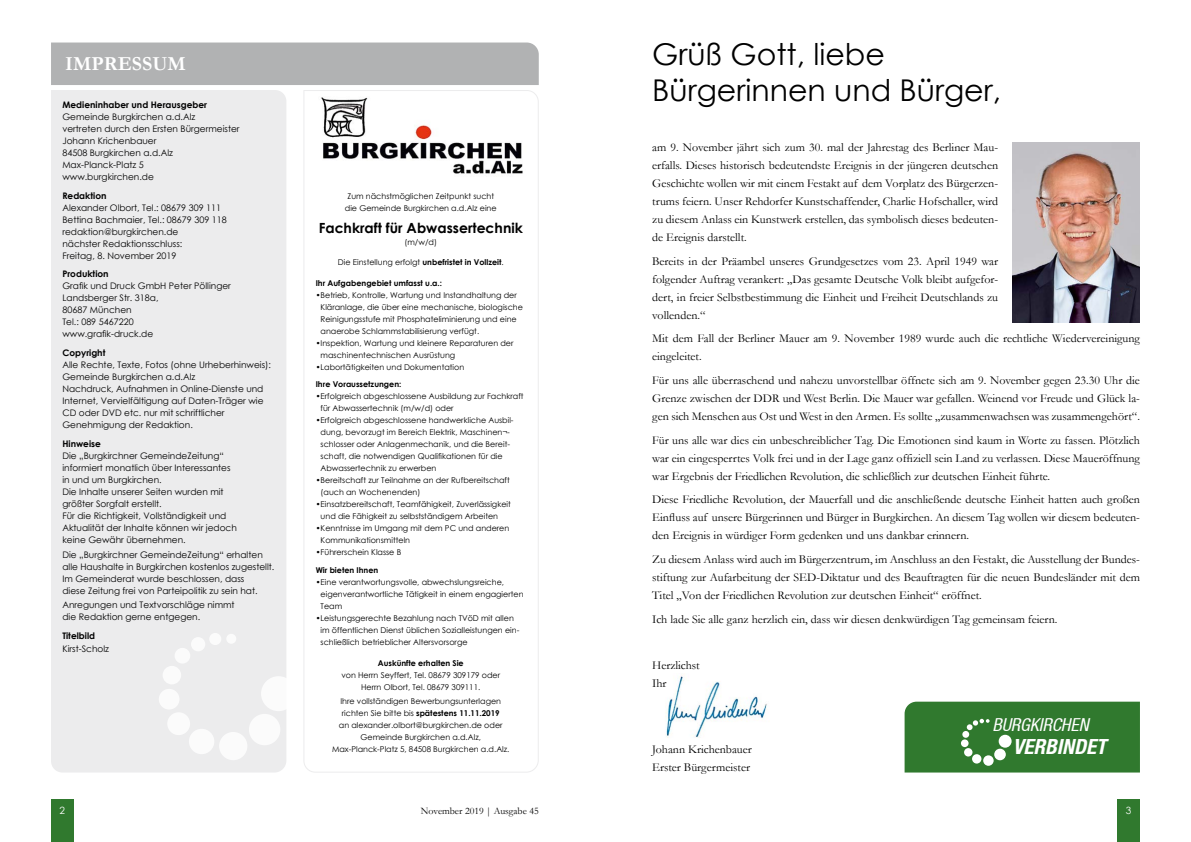
<style>
.page{position:relative;width:1191px;height:842px;background:#fff}
.page>*{position:absolute;margin:0;border:0;box-sizing:border-box;transform-origin:0 0}
.t1{font:30px/36px "Century Gothic";color:#000}
.t2{font:italic 700 condensed 20.8px "Helvetica Neue LT";color:#fff}
.t3{font:700 20px "Garamond";color:#fff}
.t4{font:italic condensed 17.9px "Helvetica Neue LT";color:#fff}
.t5{font:700 14px "Century Gothic";color:#000}
.t6{font:12px/18px "Garamond";color:#000;text-align:justify}
.t7{font:10px "Garamond";color:#000}
.t8{font:10px "Century Gothic";color:#fff}
.t9{font:9px/12px "Century Gothic";color:#000}
.t10{font:700 9px "Century Gothic";color:#000}
.t11{font:8px/12px "Century Gothic";color:#000}
.t12{font:700 8px "Century Gothic";color:#000}
.s1{font-weight:700}
</style>
<div class="page">
<div style="left:51px;top:799px;width:23px;height:43px;background:#30792e"></div>
<div style="left:1117px;top:799px;width:23px;height:43px;background:#30792e"></div>
<img style="left:666px;top:676px;width:101px;height:62px">
<div style="left:904px;top:702px;width:236px;height:70px;background:#30792e"></div>
<div style="left:51px;top:43px;width:488px;height:42px;background:#b1b2b3"></div>
<div style="left:51px;top:90px;width:235px;height:682px;background:#ececed"></div>
<svg style="left:303px;top:90px;width:236px;height:683px"></svg>
<div style="left:261px;top:676px;width:35px;height:35px;background:#fff;border-radius:50%"></div>
<div style="left:249px;top:714px;width:31px;height:31px;background:#fff;border-radius:50%"></div>
<div style="left:219px;top:732px;width:28px;height:28px;background:#fff;border-radius:50%"></div>
<div style="left:189px;top:729px;width:25px;height:25px;background:#fff;border-radius:50%"></div>
<div style="left:167px;top:712px;width:23px;height:23px;background:#fff;border-radius:50%"></div>
<div style="left:159px;top:689px;width:20px;height:20px;background:#fff;border-radius:50%"></div>
<div style="left:163px;top:666px;width:18px;height:18px;background:#fff;border-radius:50%"></div>
<div style="left:175px;top:648px;width:15px;height:15px;background:#fff;border-radius:50%"></div>
<div style="left:191px;top:637px;width:14px;height:14px;background:#fff;border-radius:50%"></div>
<div style="left:209px;top:633px;width:12px;height:12px;background:#fff;border-radius:50%"></div>
<div style="left:226px;top:634px;width:10px;height:10px;background:#fff;border-radius:50%"></div>
<img style="left:1012px;top:143px;width:127px;height:180px">
<h3 class="t3" style="left:65px;top:50px;width:122px">IMPRESSUM</h3>
<p class="t10" style="left:62px;top:98px;width:146px">Medieninhaber und Herausgeber</p>
<p class="t9" style="left:62px;top:111px;width:179px">Gemeinde Burgkirchen a.d.Alz<br>vertreten durch den Ersten Bürgermeister<br>Johann Krichenbauer<br>84508 Burgkirchen a.d.Alz<br>Max-Planck-Platz 5<br>www.burgkirchen.de</p>
<p class="t10" style="left:62px;top:189px;width:46px">Redaktion</p>
<p class="t9" style="left:62px;top:201px;width:166px">Alexander Olbort, Tel.: 08679 309 111<br>Bettina Bachmaier, Tel.: 08679 309 118 redaktion@burgkirchen.de<br>nächster Redaktionsschluss:<br>Freitag, 8. November 2019</p>
<p class="t10" style="left:62px;top:267px;width:48px">Produktion</p>
<p class="t9" style="left:62px;top:280px;width:170px">Grafik und Druck GmbH Peter Pöllinger<br>Landsberger Str. 318a,<br>80687 München<br>Tel.: 089 5467220<br>www.grafik-druck.de</p>
<p class="t10" style="left:62px;top:346px;width:45px">Copyright</p>
<p class="t9" style="left:62px;top:359px;width:210px">Alle Rechte, Texte, Fotos (ohne Urheberhinweis):<br>Gemeinde Burgkirchen a.d.Alz<br>Nachdruck, Aufnahmen in Online-Dienste und Internet, Vervielfältigung auf Daten-Träger wie CD oder DVD etc. nur mit schriftlicher Genehmigung der Redaktion.</p>
<p class="t10" style="left:62px;top:437px;width:40px">Hinweise</p>
<p class="t9" style="left:62px;top:449px;width:176px">Die „Burgkirchner GemeindeZeitung“ informiert monatlich über Interessantes in und um Burgkirchen.<br>Die Inhalte unserer Seiten wurden mit größter Sorgfalt erstellt.<br>Für die Richtigkeit, Vollständigkeit und Aktualität der Inhalte können wir jedoch keine Gewähr übernehmen.</p>
<p class="t9" style="left:62px;top:548px;width:214px">Die „Burgkirchner GemeindeZeitung“ erhalten alle Haushalte in Burgkirchen kostenlos zugestellt.<br>Im Gemeinderat wurde beschlossen, dass<br>diese Zeitung frei von Parteipolitik zu sein hat.</p>
<p class="t9" style="left:62px;top:599px;width:174px">Anregungen und Textvorschläge nimmt die Redaktion gerne entgegen.</p>
<p class="t10" style="left:62px;top:629px;width:34px">Titelbild</p>
<p class="t9" style="left:62px;top:643px;width:48px">Kirst-Scholz</p>
<p class="t11" style="left:345px;top:190px;width:153px;text-align:center">Zum nächstmöglichen Zeitpunkt sucht die Gemeinde Burgkirchen a.d.Alz eine</p>
<p class="t5" style="left:319px;top:217px;width:206px">Fachkraft für Abwassertechnik</p>
<p class="t11" style="left:404px;top:236px;width:34px">(m/w/d)</p>
<p class="t11" style="left:338px;top:256px;width:167px">Die Einstellung erfolgt <span class="s1">unbefristet in Vollzeit</span>.</p>
<p class="t12" style="left:316px;top:277px;width:128px">Ihr Aufgabengebiet umfasst u.a.:</p>
<p class="t11" style="left:320px;top:289px;width:204px;text-indent:-5px">•Betrieb, Kontrolle, Wartung und Instandhaltung der Kläranlage, die über eine mechanische, biologische Reinigungsstufe mit Phosphateliminierung und eine anaerobe Schlammstabilisierung verfügt.</p>
<p class="t11" style="left:320px;top:337px;width:194px;text-indent:-5px">•Inspektion, Wartung und kleinere Reparaturen der maschinentechnischen Ausrüstung</p>
<p class="t11" style="left:316px;top:361px;width:150px">•Labortätigkeiten und Dokumentation</p>
<p class="t12" style="left:316px;top:378px;width:87px">Ihre Voraussetzungen:</p>
<p class="t11" style="left:320px;top:390px;width:204px;text-indent:-5px">•Erfolgreich abgeschlossene Ausbildung zur Fachkraft für Abwassertechnik (m/w/d) oder</p>
<p class="t11" style="left:320px;top:414px;width:194px;text-indent:-5px">•Erfolgreich abgeschlossene handwerkliche Ausbil&shy;dung, bevorzugt im Bereich Elektrik, Maschinen¬- schlosser oder Anlagenmechanik, und die Bereit&shy;schaft, die notwendigen Qualifikationen für die Abwassertechnik zu erwerben</p>
<p class="t11" style="left:320px;top:474px;width:191px;text-indent:-5px">•Bereitschaft zur Teilnahme an der Rufbereitschaft (auch an Wochenenden)</p>
<p class="t11" style="left:320px;top:498px;width:192px;text-indent:-5px">•Einsatzbereitschaft, Teamfähigkeit, Zuverlässigkeit und die Fähigkeit zu selbstständigem Arbeiten</p>
<p class="t11" style="left:320px;top:522px;width:190px;text-indent:-5px">•Kenntnisse im Umgang mit dem PC und anderen<br>Kommunikationsmitteln</p>
<p class="t11" style="left:316px;top:546px;width:87px">•Führerschein Klasse B</p>
<p class="t12" style="left:316px;top:564px;width:64px">Wir bieten Ihnen</p>
<p class="t11" style="left:320px;top:576px;width:204px;text-indent:-5px">•Eine verantwortungsvolle, abwechslungsreiche, eigenverantwortliche Tätigkeit in einem engagierten<br>Team</p>
<p class="t11" style="left:320px;top:612px;width:200px;text-indent:-5px">•Leistungsgerechte Bezahlung nach TVöD mit allen im öffentlichen Dienst üblichen Sozialleistungen ein&shy;schließlich betrieblicher Altersvorsorge</p>
<p class="t12" style="left:378px;top:656px;width:87px">Auskünfte erhalten Sie</p>
<p class="t11" style="left:341px;top:668px;width:160px;text-align:center">von Herrn Seyffert, Tel. 08679 309179 oder<br>Herrn Olbort, Tel. 08679 309111.</p>
<p class="t11" style="left:332px;top:695px;width:179px;text-align:center">Ihre vollständigen Bewerbungsunterlagen richten Sie bitte bis <span class="s1">spätestens 11.11.2019<br></span>an alexander.olbort@burgkirchen.de oder Gemeinde Burgkirchen a.d.Alz, Max-Planck-Platz 5, 84508 Burgkirchen a.d.Alz.</p>
<h1 class="t1" style="left:652px;top:36px;width:350px">Grüß Gott, liebe<br>Bürgerinnen und Bürger,</h1>
<p class="t6" style="left:652px;top:138px;width:347px">am 9. November jährt sich zum 30. mal der Jahrestag des Berliner Mau&shy;erfalls. Dieses historisch bedeutendste Ereignis in der jüngeren deutschen Geschichte wollen wir mit einem Festakt auf dem Vorplatz des Bürgerzen&shy;trums feiern. Unser Rehdorfer Kunstschaffender, Charlie Hofschaller, wird zu diesem Anlass ein Kunstwerk erstellen, das symbolisch dieses bedeuten&shy;de Ereignis darstellt.</p>
<p class="t6" style="left:652px;top:252px;width:347px">Bereits in der Präambel unseres Grundgesetzes vom 23. April 1949 war folgender Auftrag verankert: „Das gesamte Deutsche Volk bleibt aufgefor&shy;dert, in freier Selbstbestimmung die Einheit und Freiheit Deutschlands zu vollenden.“</p>
<p class="t6" style="left:652px;top:329px;width:489px">Mit dem Fall der Berliner Mauer am 9. November 1989 wurde auch die rechtliche Wiedervereinigung eingeleitet.</p>
<p class="t6" style="left:652px;top:371px;width:489px">Für uns alle überraschend und nahezu unvorstellbar öffnete sich am 9. November gegen 23.30 Uhr die Grenze zwischen der DDR und West Berlin. Die Mauer war gefallen. Weinend vor Freude und Glück la&shy;gen sich Menschen aus Ost und West in den Armen. Es sollte „zusammenwachsen was zusammengehört“.</p>
<p class="t6" style="left:652px;top:431px;width:489px">Für uns alle war dies ein unbeschreiblicher Tag. Die Emotionen sind kaum in Worte zu fassen. Plötzlich war ein eingesperrtes Volk frei und in der Lage ganz offiziell sein Land zu verlassen. Diese Maueröffnung war Ergebnis der Friedlichen Revolution, die schließlich zur deutschen Einheit führte.</p>
<p class="t6" style="left:652px;top:490px;width:489px">Diese Friedliche Revolution, der Mauerfall und die anschließende deutsche Einheit hatten auch großen Einfluss auf unsere Bürgerinnen und Bürger in Burgkirchen. An diesem Tag wollen wir diesem bedeuten&shy;den Ereignis in würdiger Form gedenken und uns dankbar erinnern.</p>
<p class="t6" style="left:652px;top:550px;width:489px">Zu diesem Anlass wird auch im Bürgerzentrum, im Anschluss an den Festakt, die Ausstellung der Bundes&shy;stiftung zur Aufarbeitung der SED-Diktatur und des Beauftragten für die neuen Bundesländer mit dem Titel „Von der Friedlichen Revolution zur deutschen Einheit“ eröffnet.</p>
<p class="t6" style="left:652px;top:610px;width:407px">Ich lade Sie alle ganz herzlich ein, dass wir diesen denkwürdigen Tag gemeinsam feiern.</p>
<p class="t6" style="left:652px;top:656px;width:49px">Herzlichst<br>Ihr</p>
<p class="t6" style="left:652px;top:740px;width:101px">Johann Krichenbauer<br>Erster Bürgermeister</p>
<h3 class="t4" style="left:992px;top:715px;width:98px">BURGKIRCHEN</h3>
<h2 class="t2" style="left:1012px;top:734px;width:95px">VERBINDET</h2>
<p class="t8" style="left:60px;top:803px;width:7px">2</p>
<p class="t7" style="left:421px;top:804px;width:119px">November 2019 | Ausgabe 45</p>
<p class="t8" style="left:1125px;top:803px;width:7px">3</p>
</div>
